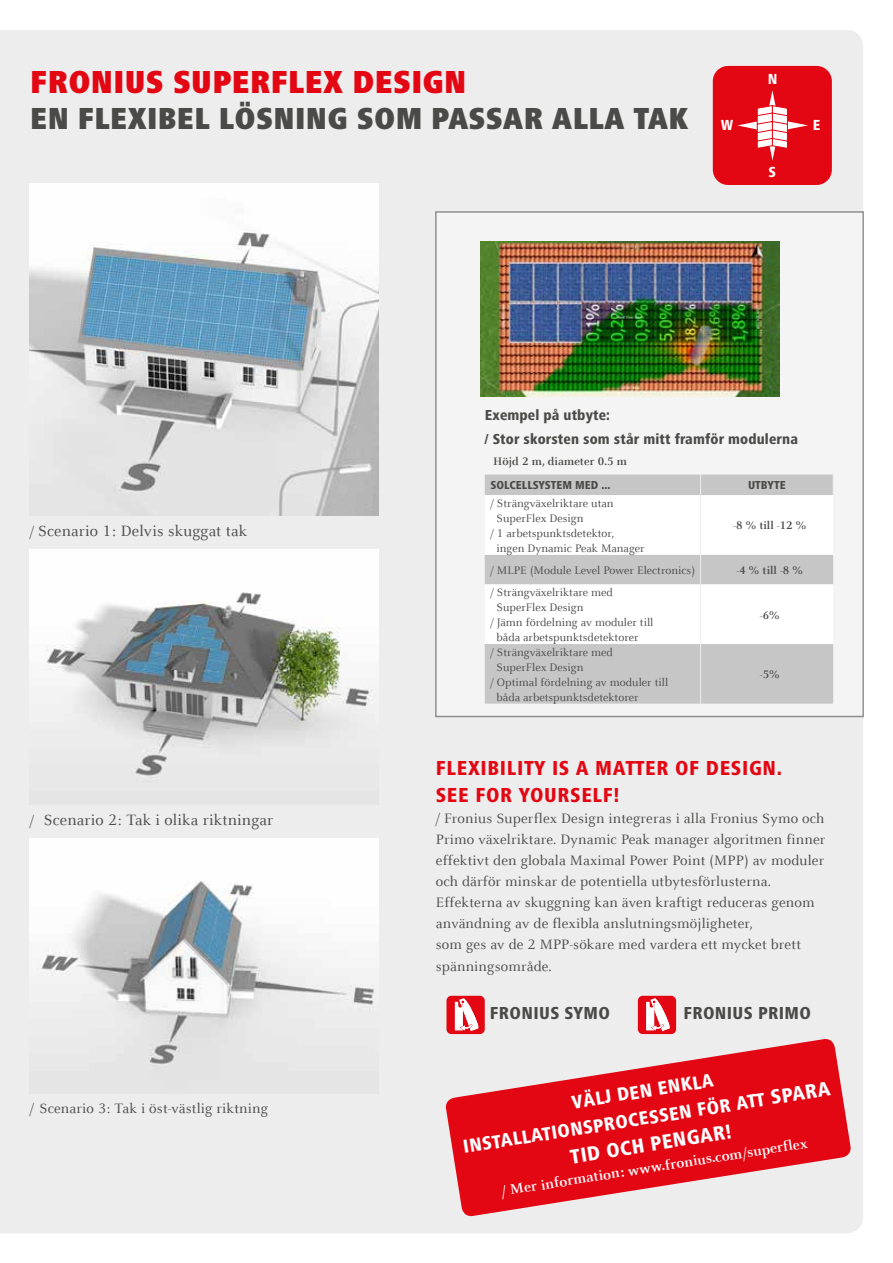
<style>
.page{position:relative;width:893px;height:1263px;background:#fff}
.page>*{position:absolute;margin:0;border:0;box-sizing:border-box;transform-origin:0 0}
.t1{font:900 condensed 33px "Frutiger Next LTW1 G";letter-spacing:.01em;color:#e30613}
.t2{font:900 condensed 31.5px "Frutiger Next LTW1 G";letter-spacing:.01em;color:#4a4a49}
.t3{font:800 condensed 21px/27px "Frutiger Next LTW1 G";letter-spacing:.03em;color:#e30613}
.t4{font:800 condensed 21px "Frutiger Next LTW1 G";color:#fff}
.t5{font:800 condensed 19.5px/27px "Frutiger Next LTW1 G";color:#fff;text-align:center}
.t6{font:800 condensed 18px "Frutiger Next LTW1 G";letter-spacing:.02em;color:#4a4a49}
.t7{font:16.5px "Celeste Offc Pro";letter-spacing:.01em;color:#4a4a49}
.t8{font:800 condensed 15.15px "Frutiger Next LTW1 G";color:#fff}
.t9{font:15px/21.1px "Celeste Offc Pro";letter-spacing:.01em;color:#4a4a49}
.t10{font:800 condensed 15px "Frutiger Next LTW1 G";letter-spacing:.01em;color:#4a4a49}
.t11{font:700 15px "Celeste Offc Pro";color:#fff}
.t12{font:12px "Celeste Offc Pro";color:#4a4a49}
.t13{font:700 12px "Celeste Offc Pro";letter-spacing:.01em;color:#4a4a49}
.t14{font:800 condensed 12px "Frutiger Next LTW1 G";color:#4a4a49}
.s1{font-size:15px}
.s2{font-size:21px}
</style>
<div class="page">
<div style="left:0;top:30px;width:863px;height:1203px;background:#ededed"></div>
<div style="left:634px;top:905px;width:39px;height:10px;background:#ededed"></div>
<div style="left:633px;top:971px;width:39px;height:22px;background:#ededed"></div>
<div style="left:713px;top:66px;width:119px;height:119px;background:#e30613;border-radius:15px"></div>
<svg style="left:738px;top:90px;width:70px;height:71px"></svg>
<svg style="left:446px;top:996px;width:39px;height:38px"></svg>
<svg style="left:445px;top:1038px;width:407px;height:179px;background:#e65760"></svg>
<img style="left:30px;top:184px;width:348px;height:331px">
<img style="left:30px;top:549px;width:348px;height:255px">
<img style="left:30px;top:838px;width:348px;height:255px">
<div style="left:436px;top:212px;width:427px;height:504px;background:#f4f4f4"></div>
<img style="left:481px;top:241px;width:298px;height:156px">
<div style="left:485px;top:475px;width:348px;height:229px;background:#c6c6c6"></div>
<svg style="left:485px;top:495px;width:348px;height:149px;fill:#fff"></svg>
<svg style="left:700px;top:475px;width:1px;height:20px"></svg>
<hr style="left:700px;top:495px;width:1px;height:60px;background:#ededed">
<svg style="left:700px;top:555px;width:1px;height:29px"></svg>
<hr style="left:700px;top:584px;width:1px;height:60px;background:#ededed">
<hr style="left:700px;top:644px;width:1px;height:60px;background:#ededed">
<svg style="left:638px;top:996px;width:38px;height:38px"></svg>
<h1 class="t1" style="left:30px;top:63px;width:438px">FRONIUS SUPERFLEX DESIGN</h1>
<h2 class="t2" style="left:30px;top:100px;width:660px">EN FLEXIBEL LÖSNING SOM PASSAR ALLA TAK</h2>
<p class="t8" style="left:721px;top:116px;width:14px">W</p>
<p class="t8" style="left:768px;top:71px;width:11px">N</p>
<p class="t8" style="left:768px;top:164px;width:9px">S</p>
<p class="t8" style="left:813px;top:116px;width:9px">E</p>
<p class="t7" style="left:30px;top:521px;width:219px"><span class="s1">/</span> Scenario 1: Delvis skuggat tak</p>
<p class="t10" style="left:485px;top:406px;width:127px">Exempel på utbyte:</p>
<p class="t10" style="left:485px;top:431px;width:315px">/ Stor skorsten som står mitt framför modulerna</p>
<p class="t13" style="left:493px;top:454px;width:135px">Höjd 2 m, diameter 0.5 m</p>
<p class="t14" style="left:491px;top:478px;width:121px">SOLCELLSYSTEM MED ...</p>
<p class="t14" style="left:748px;top:478px;width:39px">UTBYTE</p>
<p class="t12" style="left:491px;top:496px;width:125px">/ Strängväxelriktare utan</p>
<p class="t12" style="left:497px;top:511px;width:88px">SuperFlex Design</p>
<p class="t12" style="left:491px;top:526px;width:125px">/ 1 arbetspunktsdetektor,</p>
<p class="t12" style="left:497px;top:541px;width:150px">ingen Dynamic Peak Manager</p>
<p class="t13" style="left:733px;top:518px;width:74px">-8 % till -12 %</p>
<p class="t12" style="left:491px;top:563px;width:206px">/ MLPE (Module Level Power Electronics)</p>
<p class="t13" style="left:736px;top:563px;width:68px">-4 % till -8 %</p>
<p class="t12" style="left:491px;top:585px;width:124px">/ Strängväxelriktare med</p>
<p class="t12" style="left:497px;top:600px;width:88px">SuperFlex Design</p>
<p class="t12" style="left:491px;top:615px;width:164px">/ Jämn fördelning av moduler till</p>
<p class="t12" style="left:497px;top:630px;width:144px">båda arbetspunktsdetektorer</p>
<p class="t13" style="left:760px;top:607px;width:22px">-6%</p>
<p class="t12" style="left:491px;top:645px;width:124px">/ Strängväxelriktare med</p>
<p class="t12" style="left:497px;top:660px;width:88px">SuperFlex Design</p>
<p class="t12" style="left:491px;top:675px;width:179px">/ Optimal fördelning av moduler till</p>
<p class="t12" style="left:497px;top:690px;width:144px">båda arbetspunktsdetektorer</p>
<p class="t13" style="left:760px;top:667px;width:22px">-5%</p>
<p class="t7" style="left:30px;top:810px;width:245px"><span class="s1">/</span> Scenario 2: Tak i olika riktningar</p>
<p class="t9" style="left:30px;top:1097px;width:240px">/ Scenario 3: Tak i öst-västlig riktning</p>
<h3 class="t3" style="left:436px;top:754px;width:348px">FLEXIBILITY IS A MATTER OF DESIGN.<br>SEE FOR YOURSELF!</h3>
<p class="t9" style="left:436px;top:807px;width:391px">/ Fronius Superflex Design integreras i alla Fronius Symo och Primo växelriktare. Dynamic Peak manager algoritmen finner effektivt den globala Maximal Power Point (MPP) av moduler och därför minskar de potentiella utbytesförlusterna.<br>Effekterna av skuggning kan även kraftigt reduceras genom användning av de flexibla anslutningsmöjligheter,<br>som ges av de 2 MPP-sökare med vardera ett mycket brett spänningsområde.</p>
<p class="t6" style="left:490px;top:1002px;width:122px">FRONIUS SYMO</p>
<p class="t6" style="left:683px;top:1002px;width:129px">FRONIUS PRIMO</p>
<h3 class="t5" style="left:457px;top:1107px;width:373px;rotate:-9deg">VÄLJ DEN ENKLA<br>INSTALLATIONSPROCESSEN FÖR ATT <span class="s2">SPARA</span></h3>
<h3 class="t4" style="left:569px;top:1145px;width:164px;rotate:-9deg">TID OCH PENGAR!</h3>
<p class="t11" style="left:500px;top:1182px;width:311px;rotate:-9deg">/ Mer information: www.fronius.com/superflex</p>
</div>
